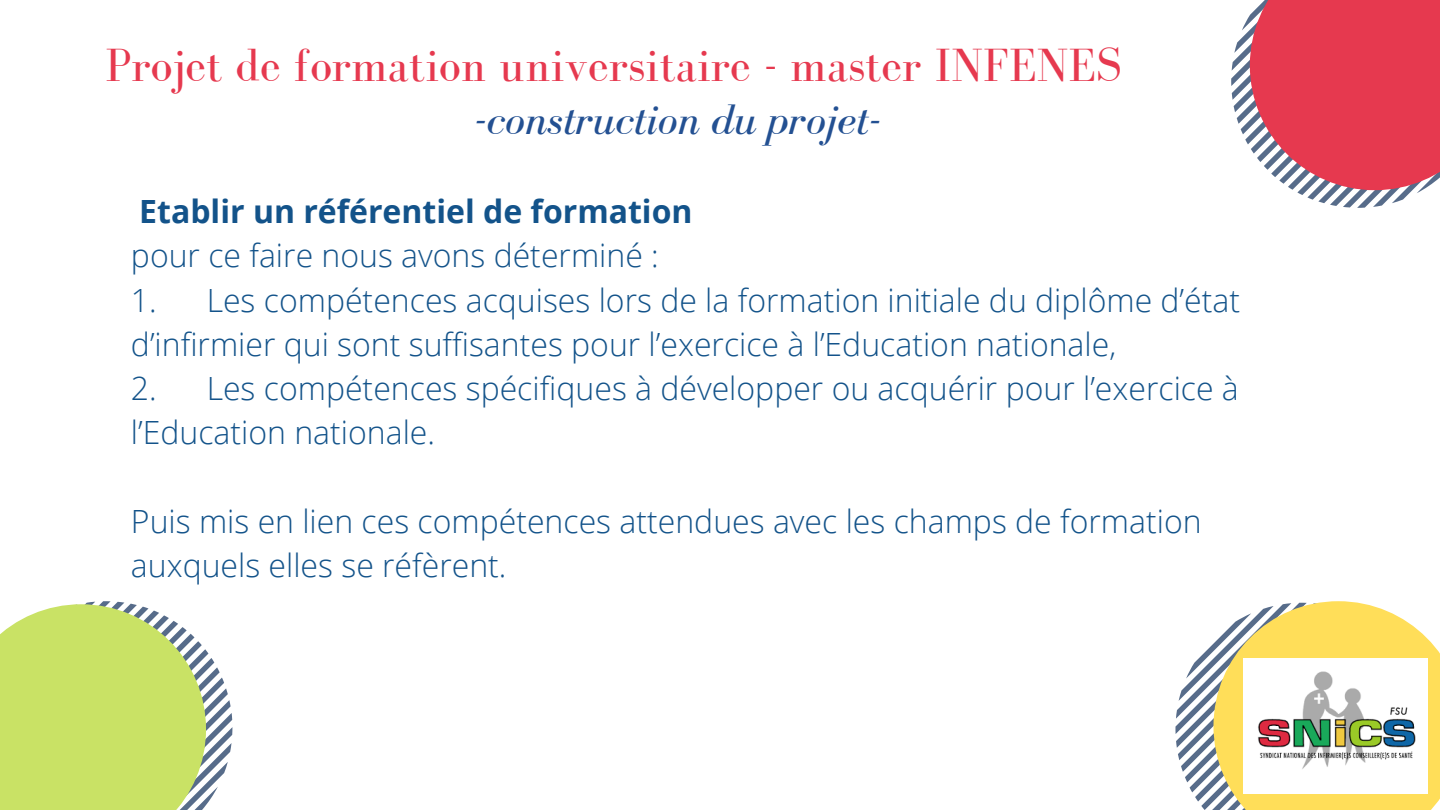
<style>
.page{position:relative;width:1440px;height:810px;background:#fff}
.page>*{position:absolute;margin:0;border:0;box-sizing:border-box;transform-origin:0 0}
.t1{font:48px "Bodoni FLF";color:#e6394f}
.t2{font:italic 44px "Bodoni FLF";color:#235092}
.t3{font:300 32px/44.2px "Open Sans";color:#13538a}
.t4{font:700 32px "Open Sans";color:#13538a}
</style>
<div class="page">
<svg style="left:1231px;top:0;width:209px;height:208px"></svg>
<svg style="left:1175px;top:644px;width:38px;height:166px"></svg>
<svg style="left:1213px;top:601px;width:227px;height:209px;fill:#ffde59"></svg>
<svg style="left:85px;top:601px;width:147px;height:204px"></svg>
<svg style="left:0;top:604px;width:206px;height:206px;background:#c8df71"></svg>
<img style="left:1243px;top:659px;width:185px;height:135px">
<h1 class="t1" style="left:106px;top:39px;width:1018px">Projet de formation universitaire - master INFENES</h1>
<h2 class="t2" style="left:474px;top:96px;width:408px">-construction du projet-</h2>
<p class="t4" style="left:139px;top:189px;width:555px">Etablir un référentiel de formation</p>
<p class="t3" style="left:131px;top:233px;width:529px">pour ce faire nous avons déterminé :</p>
<p class="t3" style="left:131px;top:277px;width:1111px">1. Les compétences acquises lors de la formation initiale du diplôme d’état d’infirmier qui sont suffisantes pour l’exercice à l’Education nationale,</p>
<p class="t3" style="left:131px;top:366px;width:1109px">2. Les compétences spécifiques à développer ou acquérir pour l’exercice à l’Education nationale.</p>
<p class="t3" style="left:131px;top:498px;width:1072px">Puis mis en lien ces compétences attendues avec les champs de formation auxquels elles se réfèrent.</p>
</div>
